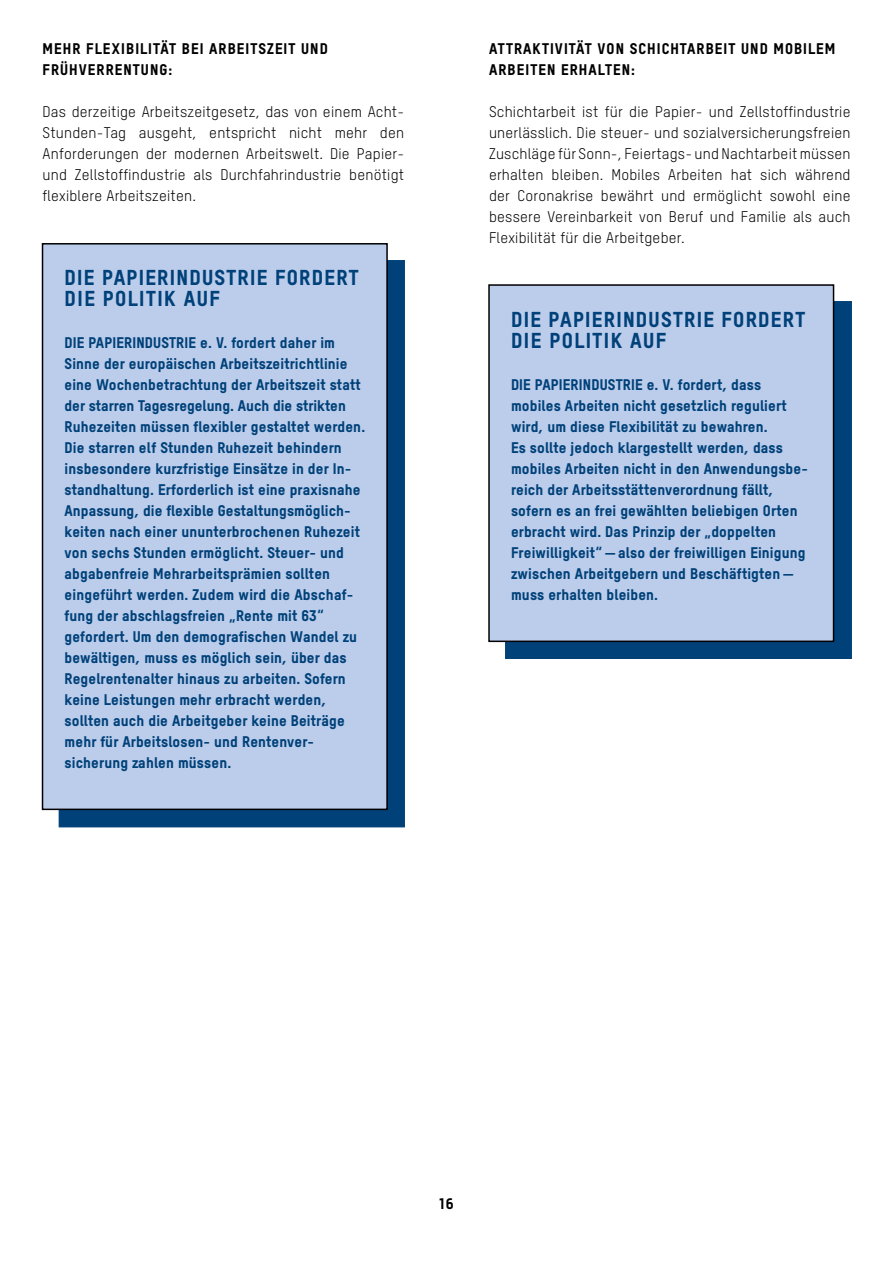
<style>
.page{position:relative;width:893px;height:1263px;background:#fff}
.page>*{position:absolute;margin:0;border:0;box-sizing:border-box;transform-origin:0 0}
.t1{font:21px/21px "T Star Pro Heavy";letter-spacing:.06em;color:#004179}
.t2{font:15px/21px "T Star Pro Heavy";letter-spacing:.01em;color:#004179}
.t3{font:15px/21px "T Star Pro Regular";letter-spacing:.015em;color:#000;text-align:justify}
.t4{font:15px/21px "T Star Pro Heavy";letter-spacing:.07em;color:#000}
</style>
<div class="page">
<div style="left:59px;top:260px;width:346px;height:567px;background:#004179"></div>
<div style="left:43px;top:244px;width:344px;height:565px;background:#bccdeb"></div>
<div style="left:42px;top:243px;width:346px;height:567px;border:2px solid #000"></div>
<div style="left:505px;top:301px;width:346px;height:358px;background:#004179"></div>
<div style="left:489px;top:285px;width:344px;height:356px;background:#bccdeb"></div>
<div style="left:488px;top:284px;width:346px;height:358px;border:2px solid #000"></div>
<p class="t4" style="left:43px;top:37px;width:287px">MEHR FLEXIBILITÄT BEI ARBEITSZEIT UND<br>FRÜHVERRENTUNG:</p>
<p class="t3" style="left:43px;top:100px;width:363px">Das derzeitige Arbeitszeitgesetz, das von einem Acht-Stunden-Tag ausgeht, entspricht nicht mehr den Anforderungen der modernen Arbeitswelt. Die Papier&shy;und Zellstoffindustrie als Durchfahrindustrie benötigt flexiblere Arbeitszeiten.</p>
<h1 class="t1" style="left:65px;top:265px;width:296px">DIE PAPIERINDUSTRIE FORDERT<br>DIE POLITIK AUF</h1>
<p class="t2" style="left:65px;top:331px;width:302px">DIE PAPIERINDUSTRIE e. V. fordert daher im Sinne der europäischen Arbeitszeitrichtlinie eine Wochenbetrachtung der Arbeitszeit statt der starren Tagesregelung. Auch die strikten Ruhezeiten müssen flexibler gestaltet werden.<br>Die starren elf Stunden Ruhezeit behindern insbesondere kurzfristige Einsätze in der In&shy;standhaltung. Erforderlich ist eine praxisnahe Anpassung, die flexible Gestaltungsmöglich&shy;keiten nach einer ununterbrochenen Ruhezeit von sechs Stunden ermöglicht. Steuer- und abgabenfreie Mehrarbeitsprämien sollten eingeführt werden. Zudem wird die Abschaf&shy;fung der abschlagsfreien „Rente mit 63“ gefordert. Um den demografischen Wandel zu bewältigen, muss es möglich sein, über das Regelrentenalter hinaus zu arbeiten. Sofern keine Leistungen mehr erbracht werden, sollten auch die Arbeitgeber keine Beiträge mehr für Arbeitslosen- und Rentenver&shy;sicherung zahlen müssen.</p>
<p class="t4" style="left:489px;top:37px;width:348px">ATTRAKTIVITÄT VON SCHICHTARBEIT UND MOBILEM<br>ARBEITEN ERHALTEN:</p>
<p class="t3" style="left:489px;top:100px;width:363px">Schichtarbeit ist für die Papier- und Zellstoffindustrie unerlässlich. Die steuer- und sozialversicherungsfreien Zuschläge für Sonn-, Feiertags- und Nachtarbeit müssen erhalten bleiben. Mobiles Arbeiten hat sich während der Coronakrise bewährt und ermöglicht sowohl eine bessere Vereinbarkeit von Beruf und Familie als auch Flexibilität für die Arbeitgeber.</p>
<h1 class="t1" style="left:511px;top:307px;width:296px">DIE PAPIERINDUSTRIE FORDERT<br>DIE POLITIK AUF</h1>
<p class="t2" style="left:511px;top:373px;width:298px">DIE PAPIERINDUSTRIE e. V. fordert, dass mobiles Arbeiten nicht gesetzlich reguliert wird, um diese Flexibilität zu bewahren.<br>Es sollte jedoch klargestellt werden, dass mobiles Arbeiten nicht in den Anwendungsbe&shy;reich der Arbeitsstättenverordnung fällt, sofern es an frei gewählten beliebigen Orten erbracht wird. Das Prinzip der „doppelten Freiwilligkeit“—also der freiwilligen Einigung zwischen Arbeitgebern und Beschäftigten— muss erhalten bleiben.</p>
<p class="t4" style="left:439px;top:1192px;width:16px">16</p>
</div>
